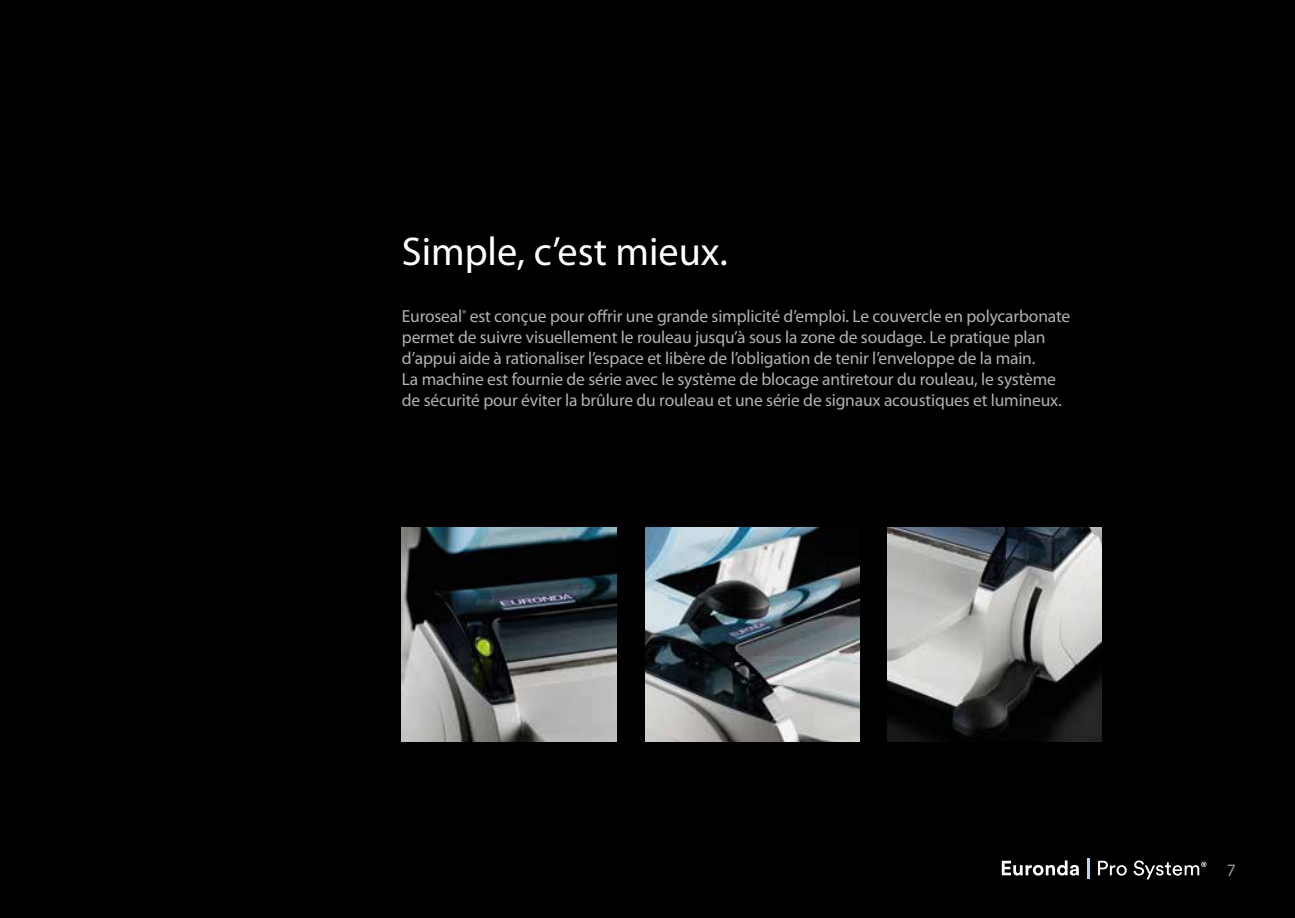
<style>
.page{position:relative;width:1295px;height:918px;background:#000}
.page>*{position:absolute;margin:0;border:0;box-sizing:border-box;transform-origin:0 0}
.t1{font:40.25px "Myriad Pro";color:#fff}
.t2{font:17.5px/21px "Myriad Pro";letter-spacing:-.01em;color:#b3b2b2}
.t3{font:17.5px "Myriad Pro";color:#fff}
</style>
<div class="page">
<img style="left:887px;top:527px;width:214px;height:214px">
<img style="left:402px;top:527px;width:214px;height:214px">
<img style="left:645px;top:527px;width:214px;height:214px">
<svg style="left:1098px;top:860px;width:108px;height:19px;background:#393939"></svg>
<hr style="left:1087px;top:858px;width:2px;height:20px;background:#b2d7f4">
<svg style="left:1002px;top:860px;width:77px;height:15px"></svg>
<h1 class="t1" style="left:402px;top:227px;width:327px">Simple, c’est mieux.</h1>
<p class="t2" style="left:402px;top:306px;width:670px">Euroseal<sup>®</sup> est conçue pour offrir une grande simplicité d’emploi. Le couvercle en polycarbonate permet de suivre visuellement le rouleau jusqu’à sous la zone de soudage. Le pratique plan d’appui aide à rationaliser l’espace et libère de l’obligation de tenir l’enveloppe de la main.<br>La machine est fournie de série avec le système de blocage antiretour du rouleau, le système de sécurité pour éviter la brûlure du rouleau et une série de signaux acoustiques et lumineux.</p>
<p class="t3" style="left:1226px;top:859px;width:10px">7</p>
</div>
